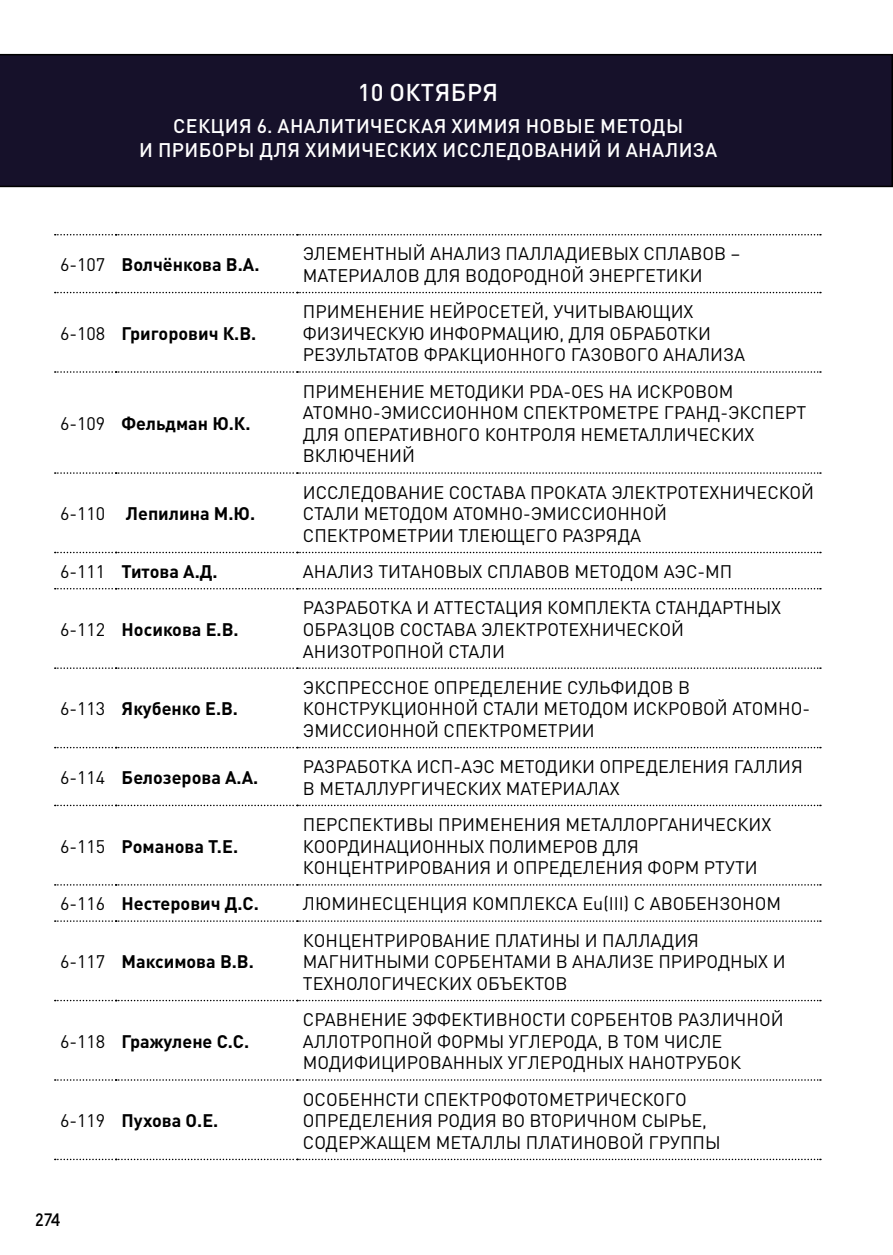
<style>
.page{position:relative;width:893px;height:1255px;background:#fff}
.page>*{position:absolute;margin:0;border:0;box-sizing:border-box;transform-origin:0 0}
.t1{font:500 24px "DIN Pro";letter-spacing:.02em;color:#fff}
.t2{font:500 19.5px/23.4px "DIN Pro";letter-spacing:.02em;color:#fff;text-align:center}
.t3{font:18px/21.6px "DIN Pro";color:#000}
.t4{font:700 18px "DIN Pro";color:#000}
.t5{font:500 18px "MADE Evolve Sans";color:#000}
.s1{font-weight:400}
</style>
<div class="page">
<div style="left:0;top:54px;width:893px;height:133px;background:#16112a"></div>
<svg style="left:55px;top:234px;width:766px;height:1px"></svg>
<svg style="left:55px;top:292px;width:766px;height:1px"></svg>
<svg style="left:55px;top:371px;width:766px;height:2px"></svg>
<svg style="left:55px;top:472px;width:766px;height:2px"></svg>
<svg style="left:55px;top:551px;width:766px;height:2px"></svg>
<svg style="left:55px;top:588px;width:766px;height:1px"></svg>
<svg style="left:55px;top:667px;width:766px;height:2px"></svg>
<svg style="left:55px;top:746px;width:766px;height:2px"></svg>
<svg style="left:55px;top:804px;width:766px;height:2px"></svg>
<svg style="left:55px;top:884px;width:766px;height:1px"></svg>
<svg style="left:55px;top:920px;width:766px;height:1px"></svg>
<svg style="left:55px;top:999px;width:766px;height:2px"></svg>
<svg style="left:55px;top:1079px;width:766px;height:1px"></svg>
<svg style="left:55px;top:1158px;width:766px;height:2px"></svg>
<h1 class="t1" style="left:358px;top:73px;width:142px">10 ОКТЯБРЯ</h1>
<p class="t2" style="left:139px;top:112px;width:579px">СЕКЦИЯ 6. АНАЛИТИЧЕСКАЯ ХИМИЯ НОВЫЕ МЕТОДЫ<br>И ПРИБОРЫ ДЛЯ ХИМИЧЕСКИХ ИССЛЕДОВАНИЙ И АНАЛИЗА</p>
<p class="t4" style="left:60px;top:249px;width:201px"><span class="s1">6-107</span> Волчёнкова В.А.</p>
<p class="t4" style="left:60px;top:318px;width:198px"><span class="s1">6-108</span> Григорович К.В.</p>
<p class="t4" style="left:60px;top:408px;width:192px"><span class="s1">6-109</span> Фельдман Ю.К.</p>
<p class="t4" style="left:60px;top:498px;width:197px"><span class="s1">6-110</span> Лепилина М.Ю.</p>
<p class="t3" style="left:303px;top:241px;width:439px">ЭЛЕМЕНТНЫЙ АНАЛИЗ ПАЛЛАДИЕВЫХ СПЛАВОВ –<br>МАТЕРИАЛОВ ДЛЯ ВОДОРОДНОЙ ЭНЕРГЕТИКИ</p>
<p class="t3" style="left:303px;top:299px;width:444px">ПРИМЕНЕНИЕ НЕЙРОСЕТЕЙ, УЧИТЫВАЮЩИХ<br>ФИЗИЧЕСКУЮ ИНФОРМАЦИЮ, ДЛЯ ОБРАБОТКИ<br>РЕЗУЛЬТАТОВ ФРАКЦИОННОГО ГАЗОВОГО АНАЛИЗА</p>
<p class="t3" style="left:303px;top:378px;width:505px">ПРИМЕНЕНИЕ МЕТОДИКИ PDA-OES НА ИСКРОВОМ АТОМНО-ЭМИССИОННОМ СПЕКТРОМЕТРЕ ГРАНД-ЭКСПЕРТ ДЛЯ ОПЕРАТИВНОГО КОНТРОЛЯ НЕМЕТАЛЛИЧЕСКИХ ВКЛЮЧЕНИЙ</p>
<p class="t3" style="left:303px;top:479px;width:513px">ИССЛЕДОВАНИЕ СОСТАВА ПРОКАТА ЭЛЕКТРОТЕХНИЧЕСКОЙ<br>СТАЛИ МЕТОДОМ АТОМНО-ЭМИССИОННОЙ<br>СПЕКТРОМЕТРИИ ТЛЕЮЩЕГО РАЗРЯДА</p>
<p class="t4" style="left:60px;top:556px;width:159px"><span class="s1">6-111</span> Титова А.Д.</p>
<p class="t3" style="left:303px;top:559px;width:431px">АНАЛИЗ ТИТАНОВЫХ СПЛАВОВ МЕТОДОМ АЭС-МП</p>
<p class="t4" style="left:60px;top:614px;width:180px"><span class="s1">6-112</span> Носикова Е.В.</p>
<p class="t4" style="left:60px;top:693px;width:180px"><span class="s1">6-113</span> Якубенко Е.В.</p>
<p class="t3" style="left:303px;top:595px;width:480px">РАЗРАБОТКА И АТТЕСТАЦИЯ КОМПЛЕКТА СТАНДАРТНЫХ<br>ОБРАЗЦОВ СОСТАВА ЭЛЕКТРОТЕХНИЧЕСКОЙ<br>АНИЗОТРОПНОЙ СТАЛИ</p>
<p class="t3" style="left:303px;top:674px;width:509px">ЭКСПРЕССНОЕ ОПРЕДЕЛЕНИЕ СУЛЬФИДОВ В<br>КОНСТРУКЦИОННОЙ СТАЛИ МЕТОДОМ ИСКРОВОЙ АТОМНО-<br>ЭМИССИОННОЙ СПЕКТРОМЕТРИИ</p>
<p class="t4" style="left:60px;top:762px;width:200px"><span class="s1">6-114</span> Белозерова А.А.</p>
<p class="t3" style="left:303px;top:754px;width:501px">РАЗРАБОТКА ИСП-АЭС МЕТОДИКИ ОПРЕДЕЛЕНИЯ ГАЛЛИЯ<br>В МЕТАЛЛУРГИЧЕСКИХ МАТЕРИАЛАХ</p>
<p class="t4" style="left:60px;top:831px;width:180px"><span class="s1">6-115</span> Романова Т.Е.</p>
<p class="t3" style="left:303px;top:811px;width:470px">ПЕРСПЕКТИВЫ ПРИМЕНЕНИЯ МЕТАЛЛОРГАНИЧЕСКИХ<br>КООРДИНАЦИОННЫХ ПОЛИМЕРОВ ДЛЯ<br>КОНЦЕНТРИРОВАНИЯ И ОПРЕДЕЛЕНИЯ ФОРМ РТУТИ</p>
<p class="t4" style="left:60px;top:888px;width:200px"><span class="s1">6-116</span> Нестерович Д.С.</p>
<p class="t3" style="left:303px;top:891px;width:480px">ЛЮМИНЕСЦЕНЦИЯ КОМПЛЕКСА Eu(III) С АВОБЕНЗОНОМ</p>
<p class="t4" style="left:60px;top:946px;width:195px"><span class="s1">6-117</span> Максимова В.В.</p>
<p class="t4" style="left:60px;top:1026px;width:191px"><span class="s1">6-118</span> Гражулене С.С.</p>
<p class="t4" style="left:60px;top:1105px;width:160px"><span class="s1">6-119</span> Пухова О.Е.</p>
<p class="t5" style="left:35px;top:1208px;width:27px">274</p>
<p class="t3" style="left:303px;top:927px;width:484px">КОНЦЕНТРИРОВАНИЕ ПЛАТИНЫ И ПАЛЛАДИЯ<br>МАГНИТНЫМИ СОРБЕНТАМИ В АНАЛИЗЕ ПРИРОДНЫХ И<br>ТЕХНОЛОГИЧЕСКИХ ОБЪЕКТОВ</p>
<p class="t3" style="left:303px;top:1006px;width:482px">СРАВНЕНИЕ ЭФФЕКТИВНОСТИ СОРБЕНТОВ РАЗЛИЧНОЙ<br>АЛЛОТРОПНОЙ ФОРМЫ УГЛЕРОДА, В ТОМ ЧИСЛЕ<br>МОДИФИЦИРОВАННЫХ УГЛЕРОДНЫХ НАНОТРУБОК</p>
<p class="t3" style="left:303px;top:1086px;width:419px">ОСОБЕННСТИ СПЕКТРОФОТОМЕТРИЧЕСКОГО<br>ОПРЕДЕЛЕНИЯ РОДИЯ ВО ВТОРИЧНОМ СЫРЬЕ,<br>СОДЕРЖАЩЕМ МЕТАЛЛЫ ПЛАТИНОВОЙ ГРУППЫ</p>
</div>
